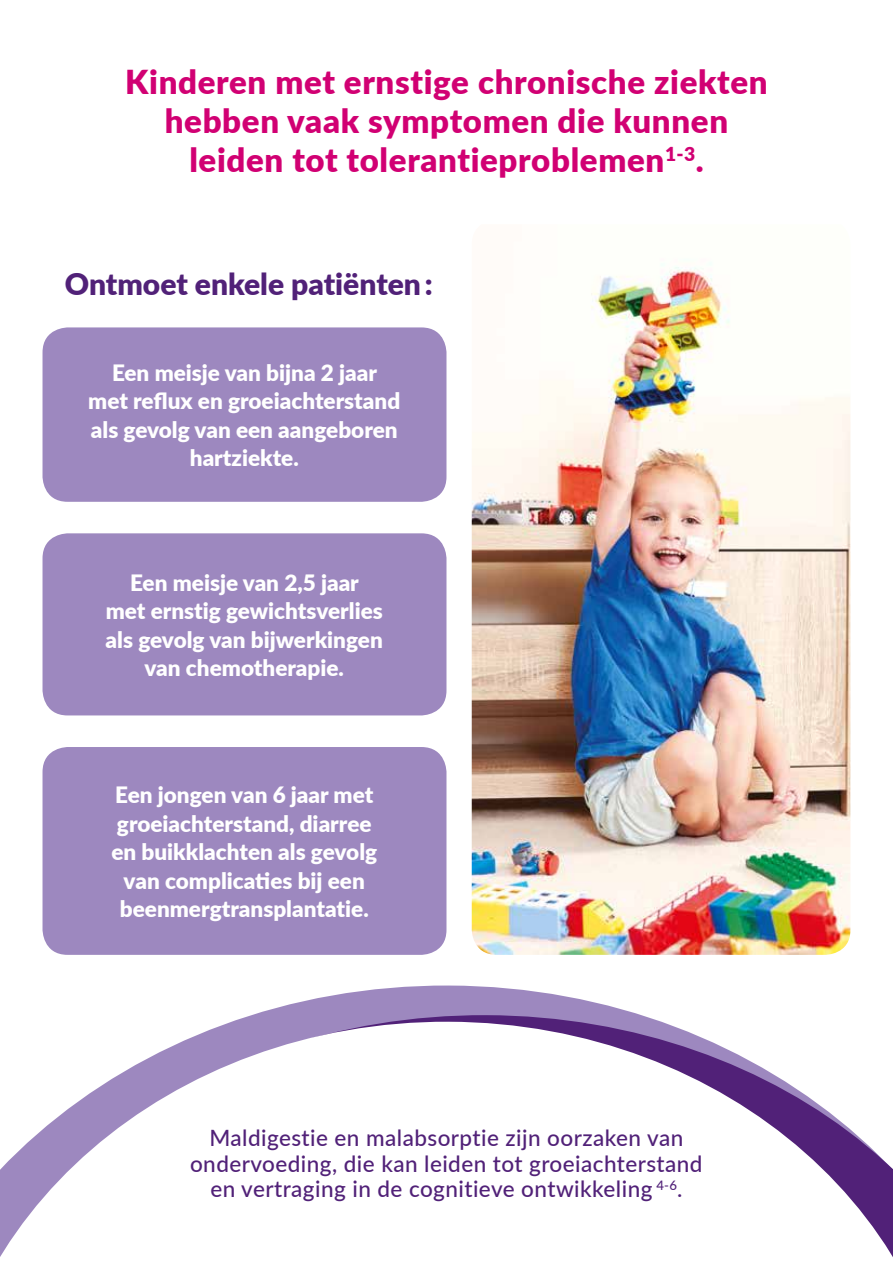
<style>
.page{position:relative;width:893px;height:1263px;background:#fff}
.page>*{position:absolute;margin:0;border:0;box-sizing:border-box;transform-origin:0 0}
.t1{font:900 33px/39px "Lato";letter-spacing:.02em;color:#d10073;text-align:center}
.t2{font:900 30px "Lato";color:#512178}
.t3{font:900 22.5px/28.5px "Lato";color:#fff;text-align:center}
.t4{font:500 22.5px/25.5px "Lato";letter-spacing:.02em;color:#512178;text-align:center}
</style>
<div class="page">
<svg style="left:256px;top:985px;width:382px;height:29px;fill:#9d88bf"></svg>
<svg style="left:234px;top:1014px;width:425px;height:7px;background:#9076b1"></svg>
<svg style="left:0;top:1021px;width:893px;height:236px"></svg>
<img style="left:472px;top:263px;width:378px;height:692px">
<div style="left:43px;top:327px;width:403px;height:175px;background:#9d88bf;border-radius:25px"></div>
<div style="left:43px;top:533px;width:403px;height:182px;background:#9d88bf;border-radius:25px"></div>
<div style="left:43px;top:747px;width:403px;height:208px;background:#9d88bf;border-radius:25px"></div>
<h1 class="t1" style="left:125px;top:61px;width:644px">Kinderen met ernstige chronische ziekten hebben vaak symptomen die kunnen leiden tot tolerantieproblemen<sup>1-3</sup>.</h1>
<h2 class="t2" style="left:65px;top:261px;width:369px">Ontmoet enkele patiënten :</h2>
<p class="t3" style="left:88px;top:357px;width:314px">Een meisje van bijna 2 jaar<br>met reflux en groeiachterstand als gevolg van een aangeboren hartziekte.</p>
<p class="t3" style="left:106px;top:567px;width:279px">Een meisje van 2,5 jaar<br>met ernstig gewichtsverlies als gevolg van bijwerkingen van chemotherapie.</p>
<p class="t3" style="left:111px;top:779px;width:267px">Een jongen van 6 jaar met groeiachterstand, diarree en buikklachten als gevolg van complicaties bij een beenmergtransplantatie.</p>
<p class="t4" style="left:190px;top:1124px;width:514px">Maldigestie en malabsorptie zijn oorzaken van ondervoeding, die kan leiden tot groeiachterstand en vertraging in de cognitieve ontwikkeling <sup>4-6</sup>.</p>
</div>
